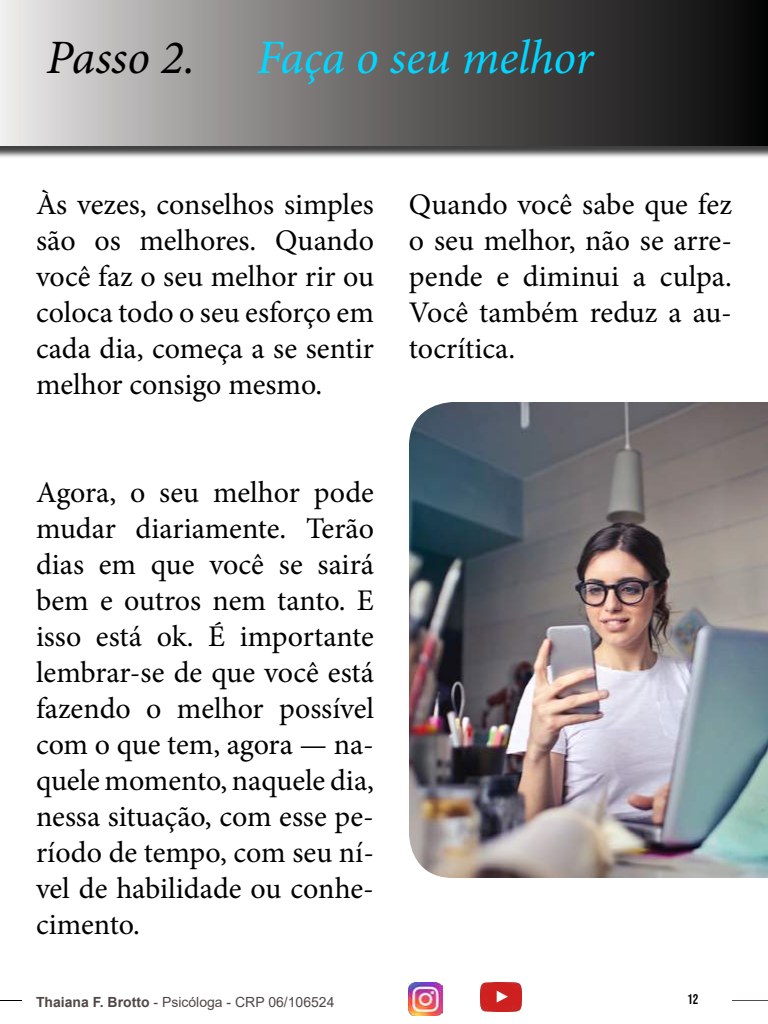
<style>
.page{position:relative;width:768px;height:1024px;background:#fff}
.page>*{position:absolute;margin:0;border:0;box-sizing:border-box;transform-origin:0 0}
.t1{font:italic 48px "Minion Pro";letter-spacing:-.005em;color:#00d6ff}
.t2{font:italic 48px "Minion Pro";letter-spacing:-.005em;color:#000}
.t3{font:30px/36px "Minion Pro";color:#000;text-align:justify}
.t4{font:700 14px "Arial";color:#504846}
.t5{font:14px "Bebas Neue";color:#000}
.s1{font-weight:400}
.s2{font-weight:400;color:#4e4644}
</style>
<div class="page">
<hr style="left:732px;top:1000px;width:36px;height:1px;background:#524b48">
<img style="left:409px;top:983px;width:33px;height:33px">
<img style="left:480px;top:983px;width:42px;height:29px">
<div style="left:0;top:2px;width:768px;height:157px;background:#000;opacity:.75"></div>
<svg style="left:0;top:0;width:768px;height:146px"></svg>
<img style="left:409px;top:402px;width:359px;height:476px">
<h1 class="t2" style="left:46px;top:25px;width:150px">Passo 2.</h1>
<h1 class="t1" style="left:257px;top:25px;width:338px">Faça o seu melhor</h1>
<p class="t3" style="left:36px;top:186px;width:340px">Às vezes, conselhos simples são os melhores. Quando você faz o seu melhor rir ou coloca todo o seu esforço em cada dia, começa a se sentir melhor consigo mesmo.</p>
<p class="t3" style="left:36px;top:474px;width:340px">Agora, o seu melhor pode mudar diariamente. Terão dias em que você se sairá bem e outros nem tanto. E isso está ok. É importante lembrar-se de que você está fazendo o melhor possível com o que tem, agora — na&shy;quele momento, naquele dia, nessa situação, com esse pe&shy;ríodo de tempo, com seu ní&shy;vel de habilidade ou conhe&shy;cimento.</p>
<p class="t3" style="left:409px;top:186px;width:325px">Quando você sabe que fez o seu melhor, não se arre&shy;pende e diminui a culpa.<br>Você também reduz a au&shy;tocrítica.</p>
<p class="t4" style="left:36px;top:993px;width:300px">Thaiana F. Brotto <span class="s1">- Psicóloga - CRP</span> <span class="s2">06/106524</span></p>
<p class="t5" style="left:687px;top:991px;width:13px">12</p>
</div>
